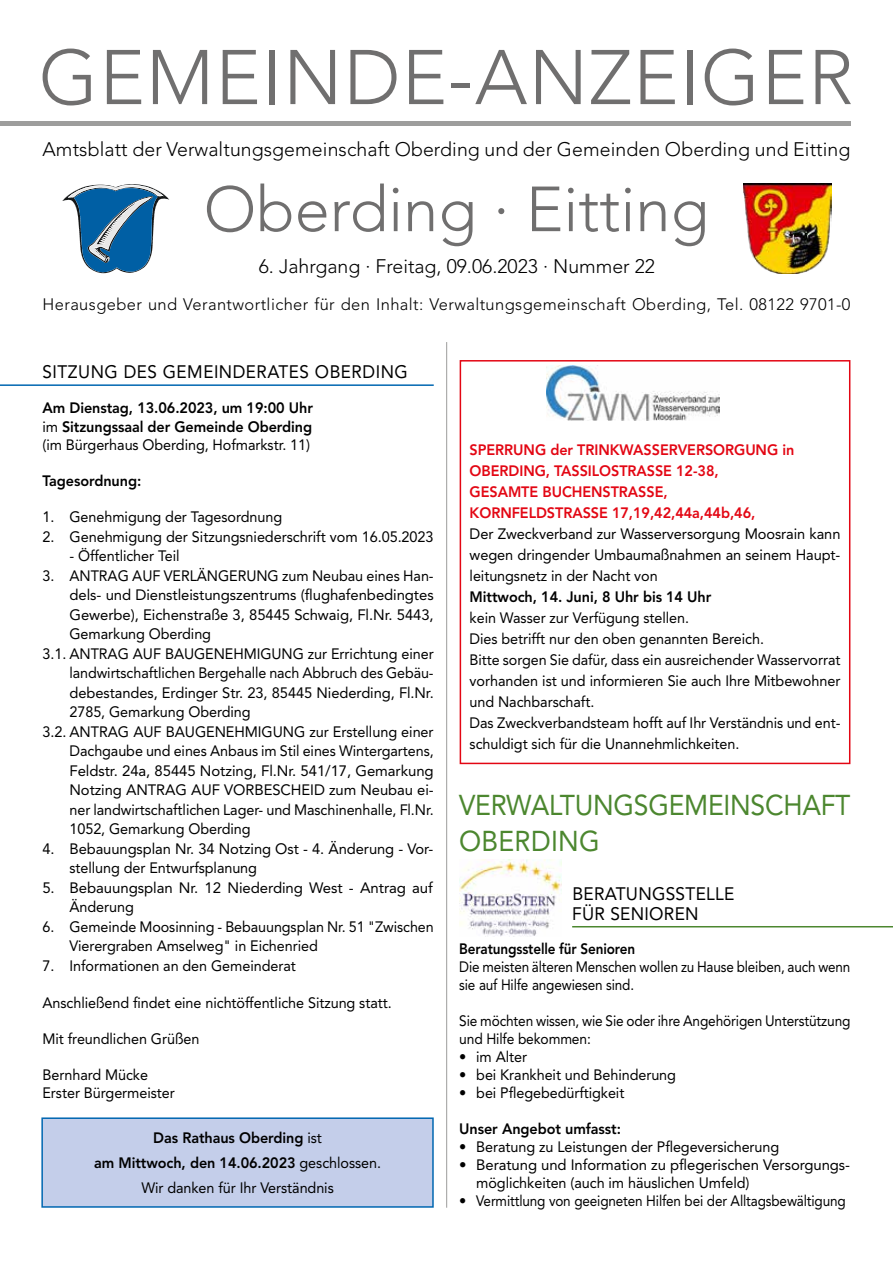
<style>
.page{position:relative;width:893px;height:1263px;background:#fff}
.page>*{position:absolute;margin:0;border:0;box-sizing:border-box;transform-origin:0 0}
.t1{font:300 76.5px "Avenir LT Std";letter-spacing:.015em;color:#706f6f}
.t2{font:300 63px "Avenir LT Std";color:#706f6f}
.t3{font:28.5px/36px "Avenir LT Std";letter-spacing:-.01em;color:#4c872f;scale:.93 1}
.t4{font:300 19.5px "Avenir LT Std";letter-spacing:.005em;color:#000}
.t5{font:18px "Avenir LT Std";letter-spacing:.03em;color:#000;scale:.95 1}
.t6{font:18px/19.5px "Avenir LT Std";letter-spacing:.03em;color:#000;scale:.96 1}
.t7{font:300 16.5px "Avenir LT Std";letter-spacing:.025em;color:#000}
.t8{font:15px/21px "Avenir LT Std";letter-spacing:-.005em;color:#000;scale:.96 1}
.t9{font:15px/19.5px "Avenir LT Std";letter-spacing:-.005em;color:#000}
.t10{font:800 15px/25.2px "Avenir LT Std";letter-spacing:-.005em;color:#000;text-align:center;scale:.96 1}
.t11{font:800 15px/21px "Avenir LT Std";letter-spacing:-.005em;color:#e30613;scale:.96 1}
.t12{font:15px/18px "Avenir LT Std";letter-spacing:-.005em;color:#000;scale:.9 1}
.t13{font:15px/18px "Avenir LT Std";letter-spacing:-.005em;color:#000;scale:.91 1}
.t14{font:15px "Avenir LT Std";letter-spacing:-.005em;color:#000;scale:.95 1}
.t15{font:800 15px "Avenir LT Std";letter-spacing:-.005em;color:#000;scale:.9 1}
.s1{font-weight:400}
</style>
<div class="page">
<svg style="left:62px;top:184px;width:107px;height:90px"></svg>
<img style="left:743px;top:183px;width:88px;height:90px">
<hr style="left:0;top:122px;width:850px;height:4px;background:#9d9d9c">
<div style="left:42px;top:1118px;width:391px;height:89px;background:#c4ceea"></div>
<div style="left:41px;top:1117px;width:393px;height:91px;border:2px solid #0067b1"></div>
<hr style="left:446px;top:342px;width:1px;height:866px;background:#9d9d9c">
<hr style="left:0;top:384px;width:434px;height:2px;background:#0067b1">
<hr style="left:572px;top:926px;width:321px;height:1px;background:#4c872f">
<img style="left:459px;top:860px;width:102px;height:76px">
<div style="left:460px;top:360px;width:390px;height:404px;border:2px solid #e30613"></div>
<img style="left:546px;top:365px;width:173px;height:56px">
<h1 class="t1" style="left:39px;top:33px;width:816px">GEMEINDE-ANZEIGER</h1>
<h3 class="t4" style="left:43px;top:138px;width:809px">Amtsblatt der Verwaltungsgemeinschaft Oberding und der Gemeinden Oberding und Eitting</h3>
<h2 class="t2" style="left:204px;top:172px;width:507px">Oberding · Eitting</h2>
<h3 class="t4" style="left:259px;top:255px;width:398px">6. Jahrgang · Freitag, 09.06.2023 · Nummer 22</h3>
<p class="t7" style="left:43px;top:295px;width:809px">Herausgeber und Verantwortlicher für den Inhalt: Verwaltungsgemeinschaft Oberding, Tel. 08122 9701-0</p>
<p class="t5" style="left:43px;top:361px;width:386px">SITZUNG DES GEMEINDERATES OBERDING</p>
<p class="t10" style="left:43px;top:398px;width:283px;line-height:19.5px;text-align:left">Am Dienstag, 13.06.2023, um 19:00 Uhr <span class="s1">im</span> Sitzungssaal der Gemeinde Oberding</p>
<p class="t8" style="left:43px;top:434px;width:280px">(im Bürgerhaus Oberding, Hofmarkstr. 11)</p>
<p class="t10" style="left:43px;top:468px;width:104px">Tagesordnung:</p>
<p class="t8" style="left:43px;top:506px;width:251px">1. Genehmigung der Tagesordnung</p>
<p class="t9" style="left:43px;top:527px;width:393px">2. Genehmigung der Sitzungsniederschrift vom 16.05.2023</p>
<p class="t8" style="left:70px;top:545px;width:116px">- Öffentlicher Teil</p>
<p class="t8" style="left:43px;top:565px;width:409px">3. ANTRAG AUF VERLÄNGERUNG zum Neubau eines Han-</p>
<p class="t9" style="left:70px;top:585px;width:366px">dels- und Dienstleistungszentrums (flughafenbedingtes</p>
<p class="t9" style="left:70px;top:605px;width:366px">Gewerbe), Eichenstraße 3, 85445 Schwaig, Fl.Nr. 5443,</p>
<p class="t8" style="left:70px;top:623px;width:149px">Gemarkung Oberding</p>
<p class="t8" style="left:43px;top:643px;width:409px">3.1. ANTRAG AUF BAUGENEHMIGUNG zur Errichtung einer</p>
<p class="t14" style="left:70px;top:664px;width:385px">landwirtschaftlichen Bergehalle nach Abbruch des Gebäu-</p>
<p class="t9" style="left:70px;top:683px;width:366px">debestandes, Erdinger Str. 23, 85445 Niederding, Fl.Nr.</p>
<p class="t8" style="left:70px;top:701px;width:190px">2785, Gemarkung Oberding</p>
<p class="t9" style="left:43px;top:722px;width:393px">3.2. ANTRAG AUF BAUGENEHMIGUNG zur Erstellung einer</p>
<p class="t8" style="left:70px;top:740px;width:381px">Dachgaube und eines Anbaus im Stil eines Wintergartens,</p>
<p class="t9" style="left:70px;top:761px;width:366px">Feldstr. 24a, 85445 Notzing, Fl.Nr. 541/17, Gemarkung</p>
<p class="t9" style="left:70px;top:780px;width:366px">Notzing ANTRAG AUF VORBESCHEID zum Neubau ei-</p>
<p class="t8" style="left:70px;top:799px;width:381px">ner landwirtschaftlichen Lager- und Maschinenhalle, Fl.Nr.</p>
<p class="t8" style="left:70px;top:818px;width:190px">1052, Gemarkung Oberding</p>
<p class="t9" style="left:70px;top:839px;width:365px;text-indent:-27px">4. Bebauungsplan Nr. 34 Notzing Ost - 4. Änderung - Vor&shy;stellung der Entwurfsplanung</p>
<p class="t9" style="left:70px;top:878px;width:365px;text-indent:-27px">5. Bebauungsplan Nr. 12 Niederding West - Antrag auf<br>Änderung</p>
<p class="t8" style="left:70px;top:917px;width:381px;line-height:19.5px;text-indent:-27px">6. Gemeinde Moosinning - Bebauungsplan Nr. 51 "Zwischen<br>Vierergraben Amselweg" in Eichenried</p>
<p class="t8" style="left:43px;top:955px;width:265px">7. Informationen an den Gemeinderat</p>
<p class="t8" style="left:43px;top:992px;width:365px">Anschließend findet eine nichtöffentliche Sitzung statt.</p>
<p class="t8" style="left:43px;top:1028px;width:165px">Mit freundlichen Grüßen</p>
<p class="t8" style="left:43px;top:1066px;width:139px;line-height:18px">Bernhard Mücke<br>Erster Bürgermeister</p>
<p class="t10" style="left:94px;top:1125px;width:300px">Das Rathaus Oberding <span class="s1">ist<br></span>am Mittwoch, den 14.06.2023 <span class="s1">geschlossen.<br>Wir danken für Ihr Verständnis</span></p>
<p class="t11" style="left:470px;top:439px;width:340px">SPERRUNG der TRINKWASSERVERSORGUNG in OBERDING, TASSILOSTRASSE 12-38,<br>GESAMTE BUCHENSTRASSE, KORNFELDSTRASSE 17,19,42,44a,44b,46,</p>
<p class="t9" style="left:470px;top:523px;width:372px;line-height:21px;text-align:justify">Der Zweckverband zur Wasserversorgung Moosrain kann wegen dringender Umbaumaßnahmen an seinem Haupt&shy;leitungsnetz in der Nacht von</p>
<p class="t10" style="left:470px;top:584px;width:253px">Mittwoch, 14. Juni, 8 Uhr bis 14 Uhr</p>
<p class="t8" style="left:470px;top:607px;width:388px">kein Wasser zur Verfügung stellen.<br>Dies betrifft nur den oben genannten Bereich.<br>Bitte sorgen Sie dafür, dass ein ausreichender Wasservorrat vorhanden ist und informieren Sie auch Ihre Mitbewohner und Nachbarschaft.<br>Das Zweckverbandsteam hofft auf Ihr Verständnis und ent&shy;schuldigt sich für die Unannehmlichkeiten.</p>
<h3 class="t3" style="left:459px;top:787px;width:422px">VERWALTUNGSGEMEINSCHAFT<br>OBERDING</h3>
<p class="t6" style="left:572px;top:884px;width:170px">BERATUNGSSTELLE<br>FÜR SENIOREN</p>
<p class="t15" style="left:459px;top:940px;width:197px">Beratungsstelle für Senioren</p>
<p class="t12" style="left:459px;top:958px;width:436px">Die meisten älteren Menschen wollen zu Hause bleiben, auch wenn sie auf Hilfe angewiesen sind.</p>
<p class="t13" style="left:459px;top:1012px;width:431px">Sie möchten wissen, wie Sie oder ihre Angehörigen Unterstützung und Hilfe bekommen:</p>
<p class="t8" style="left:459px;top:1046px;width:72px">• im Alter</p>
<p class="t8" style="left:459px;top:1064px;width:227px">• bei Krankheit und Behinderung</p>
<p class="t8" style="left:459px;top:1082px;width:174px">• bei Pflegebedürftigkeit</p>
<p class="t10" style="left:459px;top:1116px;width:170px">Unser Angebot umfasst:</p>
<p class="t8" style="left:459px;top:1136px;width:335px">• Beratung zu Leistungen der Pflegeversicherung</p>
<p class="t9" style="left:476px;top:1156px;width:375px;line-height:18px;text-indent:-17px">• Beratung und Information zu pflegerischen Versorgungs&shy;möglichkeiten (auch im häuslichen Umfeld)</p>
<p class="t8" style="left:459px;top:1190px;width:404px">• Vermittlung von geeigneten Hilfen bei der Alltagsbewältigung</p>
</div>
